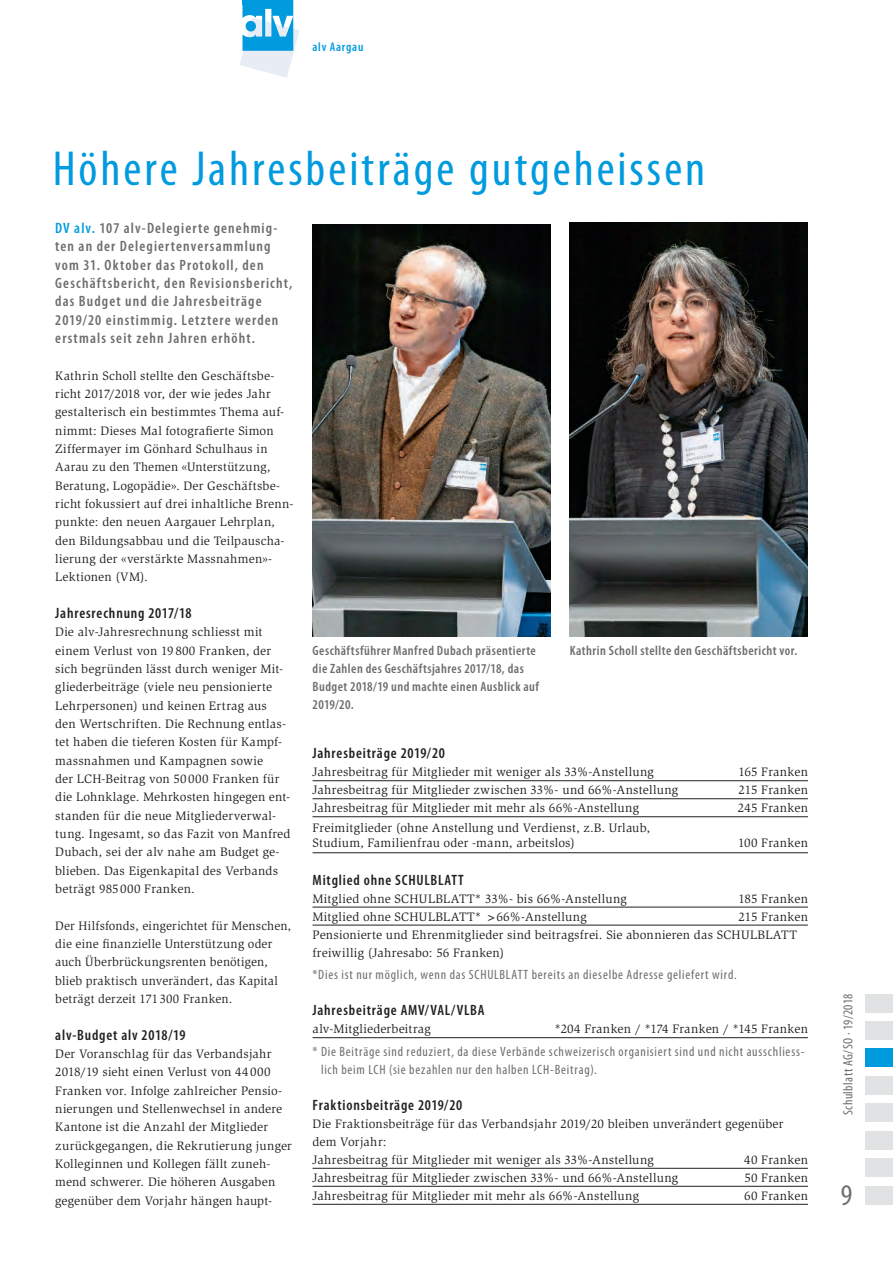
<style>
.page{position:relative;width:893px;height:1263px;background:#fff}
.page>*{position:absolute;margin:0;border:0;box-sizing:border-box;transform-origin:0 0}
.t1{font:condensed 49.5px "Myriad Pro";letter-spacing:.06em;color:#009bde}
.t2{font:condensed 30px "Myriad Pro";color:#6c6d70}
.t3{font:600 condensed 15px/18.3px "Myriad Pro";letter-spacing:.075em;color:#6c6d70}
.t4{font:600 condensed 15px "Myriad Pro";letter-spacing:.055em;color:#231f20}
.t5{font:condensed 13.5px/18px "Myriad Pro";letter-spacing:.055em;color:#6c6d70}
.t6{font:600 condensed 13.5px/18px "Myriad Pro";letter-spacing:.035em;color:#6c6d70}
.t7{font:condensed 13.5px "Myriad Pro";letter-spacing:.03em;color:#6c6d70}
.t8{font:12.6px/18.3px "Slimbach Std";letter-spacing:.015em;color:#231f20}
.t9{font:600 condensed 12.6px "Myriad Pro";letter-spacing:.06em;color:#009bde}
.s1{color:#009bde}
</style>
<div class="page">
<div style="left:865px;top:1021px;width:28px;height:18px;background:#e1e2e4"></div>
<div style="left:865px;top:994px;width:28px;height:18px;background:#e1e2e4"></div>
<div style="left:865px;top:1076px;width:28px;height:18px;background:#e1e2e4"></div>
<div style="left:865px;top:1103px;width:28px;height:19px;background:#e1e2e4"></div>
<div style="left:865px;top:1131px;width:28px;height:18px;background:#e1e2e4"></div>
<div style="left:865px;top:1186px;width:28px;height:18px;background:#e1e2e4"></div>
<div style="left:865px;top:1158px;width:28px;height:19px;background:#e1e2e4"></div>
<div style="left:865px;top:1048px;width:28px;height:19px;background:#009bde"></div>
<svg style="left:240px;top:0;width:59px;height:78px"></svg>
<hr style="left:313px;top:780px;width:495px;height:1px;background:#231f20">
<hr style="left:313px;top:798px;width:495px;height:1px;background:#231f20">
<hr style="left:313px;top:816px;width:495px;height:1px;background:#231f20">
<hr style="left:313px;top:852px;width:495px;height:1px;background:#231f20">
<hr style="left:313px;top:907px;width:495px;height:1px;background:#231f20">
<hr style="left:313px;top:925px;width:495px;height:1px;background:#231f20">
<hr style="left:313px;top:1037px;width:495px;height:1px;background:#231f20">
<hr style="left:313px;top:1168px;width:495px;height:1px;background:#231f20">
<hr style="left:313px;top:1186px;width:495px;height:1px;background:#231f20">
<hr style="left:313px;top:1204px;width:495px;height:1px;background:#231f20">
<img style="left:313px;top:224px;width:238px;height:412px">
<img style="left:570px;top:223px;width:238px;height:413px">
<p class="t9" style="left:313px;top:39px;width:52px">alv Aargau</p>
<h1 class="t1" style="left:53px;top:138px;width:654px">Höhere Jahresbeiträge gutgeheissen</h1>
<p class="t3" style="left:55px;top:219px;width:239px"><span class="s1">DV alv.</span> 107 alv-Delegierte genehmig&shy;ten an der Delegiertenversammlung vom 31. Oktober das Protokoll, den Geschäftsbericht, den Revisionsbericht, das Budget und die Jahresbeiträge 2019/20 einstimmig. Letztere werden erstmals seit zehn Jahren erhöht.</p>
<p class="t8" style="left:55px;top:366px;width:240px">Kathrin Scholl stellte den Geschäftsbe&shy;richt 2017/2018 vor, der wie jedes Jahr gestalterisch ein bestimmtes Thema auf&shy;nimmt: Dieses Mal fotografierte Simon Ziffermayer im Gönhard Schulhaus in Aarau zu den Themen «Unterstützung, Beratung, Logopädie». Der Geschäftsbe&shy;richt fokussiert auf drei inhaltliche Brenn&shy;punkte: den neuen Aargauer Lehrplan, den Bildungsabbau und die Teilpauscha&shy;lierung der «verstärkte Massnahmen»- Lektionen (VM).</p>
<p class="t4" style="left:55px;top:604px;width:138px">Jahresrechnung 2017/18</p>
<p class="t8" style="left:55px;top:623px;width:237px">Die alv-Jahresrechnung schliesst mit einem Verlust von 19800 Franken, der sich begründen lässt durch weniger Mit&shy;gliederbeiträge (viele neu pensionierte Lehrpersonen) und keinen Ertrag aus den Wertschriften. Die Rechnung entlas&shy;tet haben die tieferen Kosten für Kampf&shy;massnahmen und Kampagnen sowie<br>der LCH-Beitrag von 50000 Franken für die Lohnklage. Mehrkosten hingegen ent&shy;standen für die neue Mitgliederverwal&shy;tung. Ingesamt, so das Fazit von Manfred Dubach, sei der alv nahe am Budget ge&shy;blieben. Das Eigenkapital des Verbands beträgt 985000 Franken.</p>
<p class="t8" style="left:55px;top:916px;width:237px">Der Hilfsfonds, eingerichtet für Menschen, die eine finanzielle Unterstützung oder auch Überbrückungsrenten benötigen, blieb praktisch unverändert, das Kapital beträgt derzeit 171300 Franken.</p>
<p class="t4" style="left:55px;top:1025px;width:132px">alv-Budget alv 2018/19</p>
<p class="t8" style="left:55px;top:1044px;width:238px">Der Voranschlag für das Verbandsjahr 2018/19 sieht einen Verlust von 44000<br>Franken vor. Infolge zahlreicher Pensio&shy;nierungen und Stellenwechsel in andere Kantone ist die Anzahl der Mitglieder zurückgegangen, die Rekrutierung junger Kolleginnen und Kollegen fällt zuneh&shy;mend schwerer. Die höheren Ausgaben gegenüber dem Vorjahr hängen haupt-</p>
<p class="t6" style="left:313px;top:641px;width:225px">Geschäftsführer Manfred Dubach präsentierte</p>
<p class="t6" style="left:570px;top:641px;width:229px">Kathrin Scholl stellte den Geschäftsbericht vor.</p>
<p class="t6" style="left:313px;top:659px;width:228px">die Zahlen des Geschäftsjahres 2017/18, das<br>Budget 2018/19 und machte einen Ausblick auf<br>2019/20.</p>
<p class="t4" style="left:313px;top:744px;width:134px">Jahresbeiträge 2019/20</p>
<p class="t8" style="left:313px;top:763px;width:343px">Jahresbeitrag für Mitglieder mit weniger als 33%-Anstellung</p>
<p class="t8" style="left:739px;top:763px;width:71px">165 Franken</p>
<p class="t8" style="left:313px;top:781px;width:367px">Jahresbeitrag für Mitglieder zwischen 33%- und 66%-Anstellung</p>
<p class="t8" style="left:739px;top:781px;width:71px">215 Franken</p>
<p class="t8" style="left:313px;top:799px;width:328px">Jahresbeitrag für Mitglieder mit mehr als 66%-Anstellung</p>
<p class="t8" style="left:738px;top:799px;width:72px">245 Franken</p>
<p class="t8" style="left:313px;top:820px;width:339px;line-height:15px">Freimitglieder (ohne Anstellung und Verdienst, z.B. Urlaub,<br>Studium, Familienfrau oder -mann, arbeitslos)</p>
<p class="t8" style="left:738px;top:833px;width:71px">100 Franken</p>
<p class="t4" style="left:313px;top:870px;width:153px">Mitglied ohne SCHULBLATT</p>
<p class="t8" style="left:313px;top:889px;width:316px">Mitglied ohne SCHULBLATT* 33%- bis 66%-Anstellung</p>
<p class="t8" style="left:738px;top:889px;width:71px">185 Franken</p>
<p class="t8" style="left:313px;top:907px;width:276px">Mitglied ohne SCHULBLATT* &gt;66%-Anstellung</p>
<p class="t8" style="left:313px;top:907px;width:497px;text-indent:426px">215 Franken<br>Pensionierte und Ehrenmitglieder sind beitragsfrei. Sie abonnieren das SCHULBLATT freiwillig (Jahresabo: 56 Franken)</p>
<p class="t5" style="left:313px;top:965px;width:426px">*Dies ist nur möglich, wenn das SCHULBLATT bereits an dieselbe Adresse geliefert wird.</p>
<p class="t4" style="left:313px;top:1001px;width:173px">Jahresbeiträge AMV/VAL/VLBA</p>
<p class="t8" style="left:313px;top:1020px;width:120px">alv-Mitgliederbeitrag</p>
<p class="t8" style="left:554px;top:1020px;width:255px">*204 Franken / *174 Franken / *145 Franken</p>
<p class="t5" style="left:321px;top:1042px;width:485px;text-indent:-9px">* Die Beiträge sind reduziert, da diese Verbände schweizerisch organisiert sind und nicht ausschliess&shy;lich beim LCH (sie bezahlen nur den halben LCH-Beitrag).</p>
<p class="t4" style="left:313px;top:1096px;width:151px">Fraktionsbeiträge 2019/20</p>
<p class="t8" style="left:313px;top:1115px;width:472px">Die Fraktionsbeiträge für das Verbandsjahr 2019/20 bleiben unverändert gegenüber dem Vorjahr:<br>Jahresbeitrag für Mitglieder mit weniger als 33%-Anstellung</p>
<p class="t8" style="left:744px;top:1150px;width:65px">40 Franken</p>
<p class="t8" style="left:313px;top:1168px;width:367px">Jahresbeitrag für Mitglieder zwischen 33%- und 66%-Anstellung</p>
<p class="t8" style="left:744px;top:1168px;width:65px">50 Franken</p>
<p class="t8" style="left:313px;top:1186px;width:328px">Jahresbeitrag für Mitglieder mit mehr als 66%-Anstellung</p>
<p class="t8" style="left:744px;top:1186px;width:65px">60 Franken</p>
<p class="t7" style="left:840px;top:1115px;width:123px;rotate:-90deg">Schulblatt AG/SO · 19/2018</p>
<h2 class="t2" style="left:841px;top:1176px;width:13px">9</h2>
</div>
